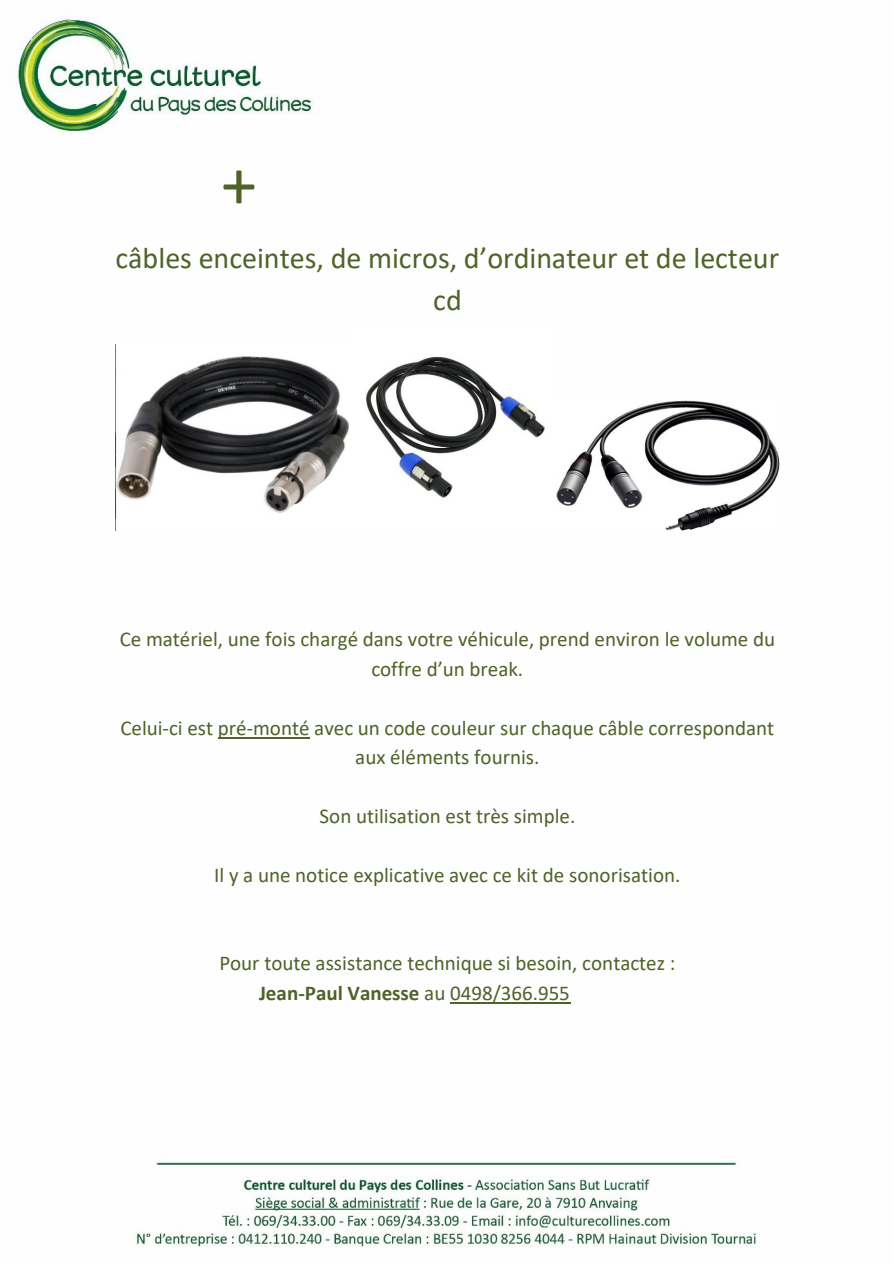
<style>
.page{position:relative;width:893px;height:1263px;background:#fff}
.page>*{position:absolute;margin:0;border:0;box-sizing:border-box;transform-origin:0 0}
.t1{font:72px "Calibri";color:#4f6228}
.t2{font:30px/42.2px "Calibri";color:#4f6228;text-align:center}
.t3{font:21px/29.5px "Calibri";color:#4f6228;text-align:center}
.s1{font-weight:700}
</style>
<div class="page">
<img style="left:17px;top:18px;width:740px;height:1229px">
<hr style="left:218px;top:737px;width:92px;height:1px;background:#4f6228">
<hr style="left:450px;top:1002px;width:120px;height:2px;background:#4f6228">
<img style="left:115px;top:344px;width:233px;height:187px">
<img style="left:349px;top:324px;width:206px;height:206px">
<img style="left:556px;top:400px;width:224px;height:130px">
<h1 class="t1" style="left:221px;top:133px;width:37px">+</h1>
<h2 class="t2" style="left:115px;top:236px;width:665px">câbles enceintes, de micros, d’ordinateur et de lecteur cd</h2>
<p class="t3" style="left:120px;top:624px;width:657px">Ce matériel, une fois chargé dans votre véhicule, prend environ le volume du coffre d’un break.</p>
<p class="t3" style="left:120px;top:712px;width:655px">Celui-ci est pré-monté avec un code couleur sur chaque câble correspondant aux éléments fournis.</p>
<p class="t3" style="left:320px;top:801px;width:257px">Son utilisation est très simple.</p>
<p class="t3" style="left:214px;top:860px;width:467px">Il y a une notice explicative avec ce kit de sonorisation.</p>
<p class="t3" style="left:259px;top:948px;width:418px;text-align:left;text-indent:-40px">Pour toute assistance technique si besoin, contactez :<br><span class="s1">Jean-Paul Vanesse</span> au 0498/366.955</p>
</div>
